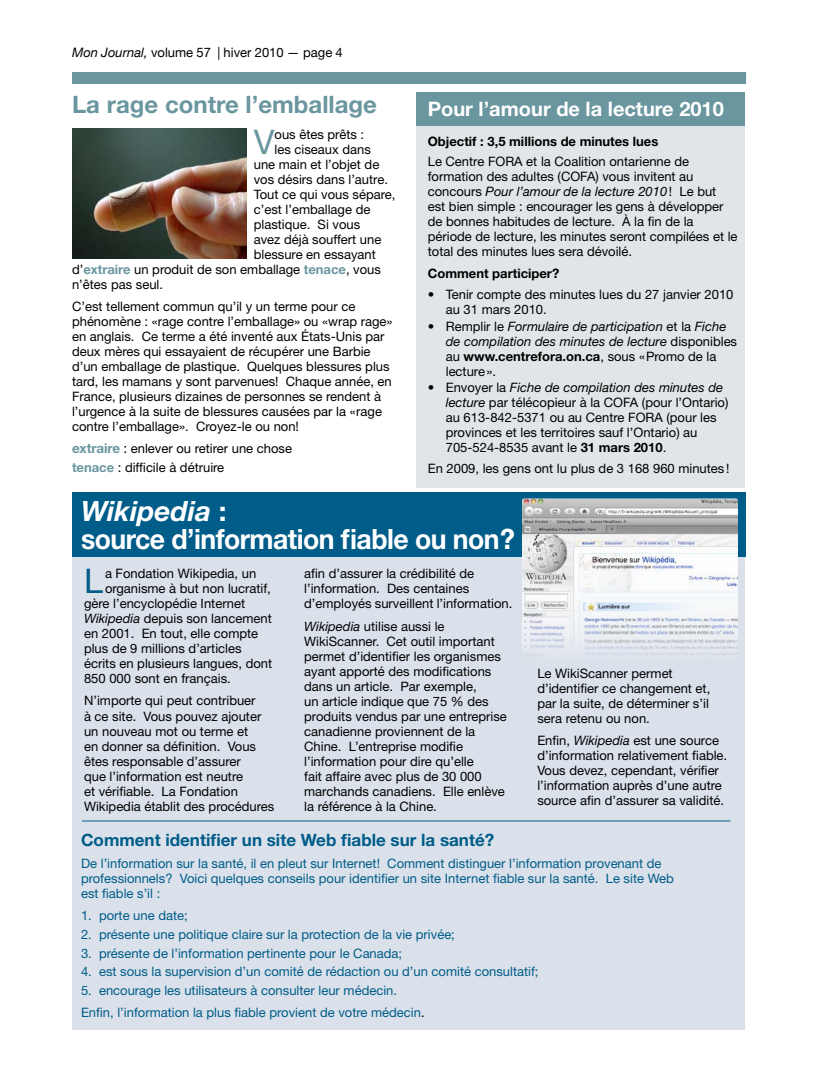
<style>
.page{position:relative;width:817px;height:1080px;background:#fff}
.page>*{position:absolute;margin:0;border:0;box-sizing:border-box;transform-origin:0 0}
.t1{font:34px "Helvetica Neue LT Std";color:#005c89}
.t2{font:34px "Helvetica Neue LT Std";color:#6a969f}
.t3{font:700 28px/28px "Helvetica Neue LT Std";letter-spacing:-.02em;color:#fff}
.t4{font:700 24px "Helvetica Neue LT Std";color:#6a969f}
.t5{font:700 20px "Helvetica Neue LT Std";color:#fff}
.t6{font:700 17px "Helvetica Neue LT Std";color:#005c89}
.t7{font:13px/15px "Helvetica Neue LT Std";color:#000}
.t8{font:13px/15px "Helvetica Neue LT Std";color:#005c89}
.t9{font:italic 13px/15px "Helvetica Neue LT Std";color:#000}
.t10{font:700 13px "Helvetica Neue LT Std";color:#000}
.t11{font:13px "Helvetica Neue";color:#000}
.s1{font-style:italic}
.s2{font-weight:700;color:#6a969f}
.s3{font-weight:700;font-size:13.5px;color:#6a969f}
.s4{font-size:13.5px}
.s5{font-style:normal}
.s6{font-weight:700;font-style:normal}
.s7{font-weight:700}
.s8{color:#000}
</style>
<div class="page">
<div style="left:72px;top:531px;width:672px;height:499px;background:#dae1ea"></div>
<div style="left:72px;top:492px;width:673px;height:65px;background:#005c89"></div>
<img style="left:522px;top:498px;width:216px;height:156px">
<img style="left:72px;top:128px;width:175px;height:131px">
<div style="left:72px;top:72px;width:674px;height:12px;background:#6a969f"></div>
<hr style="left:82px;top:820px;width:648px;height:2px;background:#005c89">
<div style="left:416px;top:98px;width:328px;height:390px;background:#e0e6e8"></div>
<div style="left:416px;top:92px;width:328px;height:34px;background:#6a969f"></div>
<p class="t11" style="left:72px;top:45px;width:272px"><span class="s1">Mon Journal,</span> volume 57 | hiver 2010 — page 4</p>
<h3 class="t4" style="left:72px;top:89px;width:306px">La rage contre l’emballage</h3>
<h1 class="t2" style="left:254px;top:121px;width:22px">V</h1>
<p class="t7" style="left:274px;top:126px;width:91px">ous êtes prêts :</p>
<p class="t7" style="left:274px;top:141px;width:98px">les ciseaux dans</p>
<p class="t7" style="left:254px;top:156px;width:127px">une main et l’objet de</p>
<p class="t7" style="left:254px;top:171px;width:136px">vos désirs dans l’autre.</p>
<p class="t7" style="left:254px;top:186px;width:143px">Tout ce qui vous sépare,</p>
<p class="t7" style="left:254px;top:201px;width:118px">c’est l’emballage de</p>
<p class="t7" style="left:254px;top:216px;width:108px">plastique. Si vous</p>
<p class="t7" style="left:254px;top:231px;width:129px">avez déjà souffert une</p>
<p class="t7" style="left:254px;top:246px;width:124px">blessure en essayant</p>
<p class="t7" style="left:72px;top:261px;width:310px">d’<span class="s2">extraire</span> un produit de son emballage <span class="s2">tenace</span>, vous</p>
<p class="t7" style="left:72px;top:276px;width:93px">n’êtes pas seul.</p>
<p class="t7" style="left:72px;top:299px;width:322px">C’est tellement commun qu’il y un terme pour ce phénomène : «rage contre l’emballage» ou «wrap rage» en anglais. Ce terme a été inventé aux États-Unis par deux mères qui essayaient de récupérer une Barbie d’un emballage de plastique. Quelques blessures plus tard, les mamans y sont parvenues! Chaque année, en France, plusieurs dizaines de personnes se rendent à l’urgence à la suite de blessures causées par la «rage contre l’emballage». Croyez-le ou non!</p>
<p class="t7" style="left:72px;top:439px;width:221px;line-height:18.6px"><span class="s3">extraire</span> <span class="s4">:</span> enlever ou retirer une chose <span class="s2">tenace</span> : difficile à détruire</p>
<h3 class="t5" style="left:428px;top:96px;width:297px">Pour l’amour de la lecture 2010</h3>
<p class="t10" style="left:427px;top:133px;width:232px">Objectif : 3,5 millions de minutes lues</p>
<p class="t7" style="left:427px;top:154px;width:311px">Le Centre FORA et la Coalition ontarienne de formation des adultes (COFA) vous invitent au concours <span class="s1">Pour l’amour de la lecture 2010</span>! Le but<br>est bien simple : encourager les gens à développer de bonnes habitudes de lecture. À la fin de la période de lecture, les minutes seront compilées et le total des minutes lues sera dévoilé.</p>
<p class="t10" style="left:427px;top:266px;width:133px">Comment participer?</p>
<p class="t7" style="left:446px;top:286px;width:289px;text-indent:-18px">• Tenir compte des minutes lues du 27 janvier 2010 au 31 mars 2010.</p>
<p class="t9" style="left:446px;top:318px;width:293px;text-indent:-18px"><span class="s5">• Remplir le</span> Formulaire de participation <span class="s5">et la</span> Fiche de compilation des minutes de lecture <span class="s5">disponibles au</span> <span class="s6">www.centrefora.on.ca</span><span class="s5">, sous «Promo de la lecture».</span></p>
<p class="t7" style="left:446px;top:380px;width:284px;text-indent:-18px">• Envoyer la <span class="s1">Fiche de compilation des minutes de lecture</span> par télécopieur à la COFA (pour l’Ontario) au 613-842-5371 ou au Centre FORA (pour les provinces et les territoires sauf l’Ontario) au 705-524-8535 avant le <span class="s7">31 mars 2010</span>.</p>
<p class="t7" style="left:427px;top:461px;width:303px">En 2009, les gens ont lu plus de 3 168 960 minutes!</p>
<h2 class="t3" style="left:81px;top:497px;width:435px"><span class="s1">Wikipedia</span> :<br>source d’information fiable ou non?</h2>
<h1 class="t1" style="left:84px;top:561px;width:20px">L</h1>
<p class="t7" style="left:105px;top:566px;width:153px">a Fondation Wikipedia, un</p>
<p class="t7" style="left:304px;top:566px;width:209px">afin d’assurer la crédibilité de l’information. Des centaines d’employés surveillent l’information.</p>
<p class="t7" style="left:304px;top:618px;width:204px"><span class="s1">Wikipedia</span> utilise aussi le<br>WikiScanner. Cet outil important permet d’identifier les organismes ayant apporté des modifications dans un article. Par exemple,<br>un article indique que 75 % des produits vendus par une entreprise canadienne proviennent de la<br>Chine. L’entreprise modifie l’information pour dire qu’elle<br>fait affaire avec plus de 30 000 marchands canadiens. Elle enlève la référence à la Chine.</p>
<h3 class="t6" style="left:81px;top:829px;width:414px">Comment identifier un site Web fiable sur la santé?</h3>
<p class="t8" style="left:81px;top:856px;width:594px">De l’information sur la santé, il en pleut sur Internet! Comment distinguer l’information provenant de professionnels? Voici quelques conseils pour identifier un site Internet fiable sur la santé. Le site Web est fiable s’il :</p>
<p class="t8" style="left:81px;top:908px;width:108px">1. porte une date;</p>
<p class="t8" style="left:81px;top:927px;width:375px">2. présente une politique claire sur la protection de la vie privée;</p>
<p class="t8" style="left:81px;top:945px;width:322px">3. présente de l’information pertinente pour le Canada;</p>
<p class="t8" style="left:81px;top:964px;width:459px">4. est sous la supervision d’un comité de rédaction ou d’un comité consultatif;</p>
<p class="t8" style="left:81px;top:979px;width:345px;line-height:22.2px">5. encourage les utilisateurs à consulter leur médecin.<br>Enfin, l’information la plus fiable provient de votre médecin<span class="s8">.</span></p>
<p class="t7" style="left:105px;top:581px;width:167px">organisme à but non lucratif,</p>
<p class="t7" style="left:84px;top:596px;width:163px">gère l’encyclopédie Internet</p>
<p class="t7" style="left:84px;top:611px;width:189px"><span class="s1">Wikipedia</span> depuis son lancement</p>
<p class="t7" style="left:84px;top:626px;width:176px">en 2001. En tout, elle compte</p>
<p class="t7" style="left:84px;top:641px;width:159px">plus de 9 millions d’articles</p>
<p class="t7" style="left:84px;top:656px;width:190px">écrits en plusieurs langues, dont</p>
<p class="t7" style="left:84px;top:671px;width:148px">850 000 sont en français.</p>
<p class="t7" style="left:84px;top:693px;width:192px">N’importe qui peut contribuer<br>à ce site. Vous pouvez ajouter un nouveau mot ou terme et<br>en donner sa définition. Vous êtes responsable d’assurer<br>que l’information est neutre<br>et vérifiable. La Fondation<br>Wikipedia établit des procédures</p>
<p class="t7" style="left:537px;top:665px;width:174px">Le WikiScanner permet d’identifier ce changement et, par la suite, de déterminer s’il sera retenu ou non.</p>
<p class="t7" style="left:537px;top:732px;width:191px">Enfin, <span class="s1">Wikipedia</span> est une source d’information relativement fiable.<br>Vous devez, cependant, vérifier l’information auprès d’une autre source afin d’assurer sa validité.</p>
</div>
